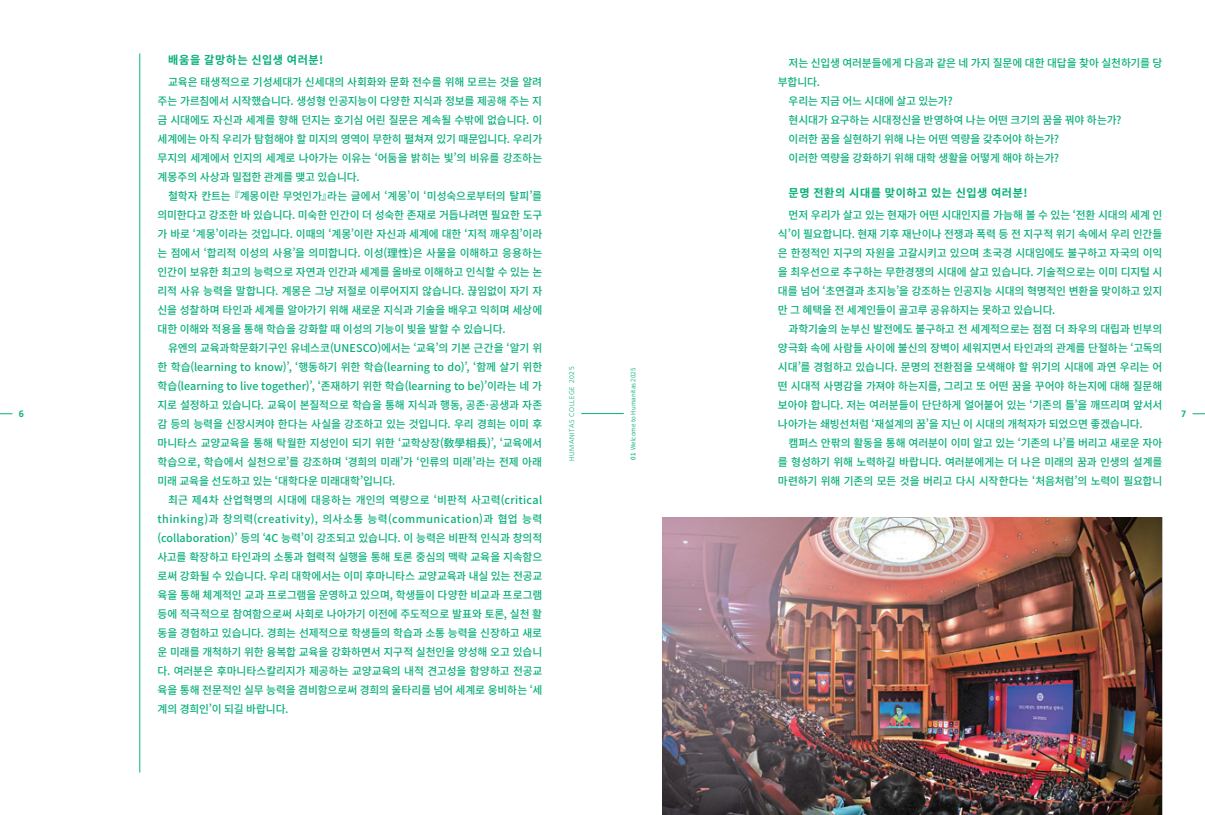
<style>
.page{position:relative;width:1205px;height:815px;background:#fff}
.page>*{position:absolute;margin:0;border:0;box-sizing:border-box;transform-origin:0 0}
.t1{font:700 11.25px "Source Han Sans K";letter-spacing:.05em;color:#09af7c}
.t2{font:500 10.88px/19px "Source Han Sans K";letter-spacing:-.01em;color:#09af7c;text-align:justify}
.t3{font:700 9.25px "Frutiger LT Std";color:#09af7c}
.t4{font:300 6.88px "Frutiger LT Std";letter-spacing:.075em;color:#09af7c}
.t5{font:6.25px "Source Han Sans K";letter-spacing:.015em;color:#09af7c}
.s1{font-weight:500}
</style>
<div class="page">
<svg style="left:1192px;top:414px;width:13px;height:1px"></svg>
<hr style="left:581px;top:413px;width:43px;height:1px;background:#09af7c">
<svg style="left:0;top:414px;width:12px;height:1px"></svg>
<hr style="left:140px;top:54px;width:1px;height:718px;background:#09af7c">
<img style="left:662px;top:517px;width:499px;height:298px">
<p class="t1" style="left:168px;top:53px;width:157px">배움을 갈망하는 신입생 여러분!</p>
<p class="t2" style="left:157px;top:73px;width:386px;text-indent:11px">교육은 태생적으로 기성세대가 신세대의 사회화와 문화 전수를 위해 모르는 것을 알려 주는 가르침에서 시작했습니다. 생성형 인공지능이 다양한 지식과 정보를 제공해 주는 지 금 시대에도 자신과 세계를 향해 던지는 호기심 어린 질문은 계속될 수밖에 없습니다. 이 세계에는 아직 우리가 탐험해야 할 미지의 영역이 무한히 펼쳐져 있기 때문입니다. 우리가 무지의 세계에서 인지의 세계로 나아가는 이유는 ‘어둠을 밝히는 빛’의 비유를 강조하는 계몽주의 사상과 밀접한 관계를 맺고 있습니다.</p>
<p class="t2" style="left:157px;top:187px;width:386px;text-indent:11px">철학자 칸트는 『계몽이란 무엇인가』라는 글에서 ‘계몽’이 ‘미성숙으로부터의 탈피’를 의미한다고 강조한 바 있습니다. 미숙한 인간이 더 성숙한 존재로 거듭나려면 필요한 도구 가 바로 ‘계몽’이라는 것입니다. 이때의 ‘계몽’이란 자신과 세계에 대한 ‘지적 깨우침’이라 는 점에서 ‘합리적 이성의 사용’을 의미합니다. 이성(理性)은 사물을 이해하고 응용하는 인간이 보유한 최고의 능력으로 자연과 인간과 세계를 올바로 이해하고 인식할 수 있는 논 리적 사유 능력을 말합니다. 계몽은 그냥 저절로 이루어지지 않습니다. 끊임없이 자기 자 신을 성찰하며 타인과 세계를 알아가기 위해 새로운 지식과 기술을 배우고 익히며 세상에 대한 이해와 적용을 통해 학습을 강화할 때 이성의 기능이 빛을 발할 수 있습니다.</p>
<p class="t2" style="left:157px;top:339px;width:386px;text-indent:11px">유엔의 교육과학문화기구인 유네스코(UNESCO)에서는 ‘교육’의 기본 근간을 ‘알기 위 한 학습(learning to know)’, ‘행동하기 위한 학습(learning to do)’, ‘함께 살기 위한 학습(learning to live together)’, ‘존재하기 위한 학습(learning to be)’이라는 네 가 지로 설정하고 있습니다. 교육이 본질적으로 학습을 통해 지식과 행동, 공존·공생과 자존 감 등의 능력을 신장시켜야 한다는 사실을 강조하고 있는 것입니다. 우리 경희는 이미 후 마니타스 교양교육을 통해 탁월한 지성인이 되기 위한 ‘교학상장(敎學相長)’, ‘교육에서 학습으로, 학습에서 실천으로’를 강조하며 ‘경희의 미래’가 ‘인류의 미래’라는 전제 아래 미래 교육을 선도하고 있는 ‘대학다운 미래대학’입니다.</p>
<p class="t2" style="left:157px;top:491px;width:386px;text-indent:11px">최근 제4차 산업혁명의 시대에 대응하는 개인의 역량으로 ‘비판적 사고력(critical thinking)과 창의력(creativity), 의사소통 능력(communication)과 협업 능력 (collaboration)’ 등의 ‘4C 능력’이 강조되고 있습니다. 이 능력은 비판적 인식과 창의적 사고를 확장하고 타인과의 소통과 협력적 실행을 통해 토론 중심의 맥락 교육을 지속함으 로써 강화될 수 있습니다. 우리 대학에서는 이미 후마니타스 교양교육과 내실 있는 전공교 육을 통해 체계적인 교과 프로그램을 운영하고 있으며, 학생들이 다양한 비교과 프로그램 등에 적극적으로 참여함으로써 사회로 나아가기 이전에 주도적으로 발표와 토론, 실천 활 동을 경험하고 있습니다. 경희는 선제적으로 학생들의 학습과 소통 능력을 신장하고 새로 운 미래를 개척하기 위한 융복합 교육을 강화하면서 지구적 실천인을 양성해 오고 있습니 다. 여러분은 후마니타스칼리지가 제공하는 교양교육의 내적 견고성을 함양하고 전공교 육을 통해 전문적인 실무 능력을 겸비함으로써 경희의 울타리를 넘어 세계로 웅비하는 ‘세 계의 경희인’이 되길 바랍니다.</p>
<p class="t2" style="left:788px;top:54px;width:375px">저는 신입생 여러분들에게 다음과 같은 네 가지 질문에 대한 대답을 찾아 실천하기를 당</p>
<p class="t2" style="left:778px;top:73px;width:44px">부합니다.</p>
<p class="t2" style="left:788px;top:92px;width:166px">우리는 지금 어느 시대에 살고 있는가?</p>
<p class="t2" style="left:788px;top:111px;width:334px">현시대가 요구하는 시대정신을 반영하여 나는 어떤 크기의 꿈을 꿔야 하는가?</p>
<p class="t2" style="left:788px;top:130px;width:272px">이러한 꿈을 실현하기 위해 나는 어떤 역량을 갖추어야 하는가?</p>
<p class="t2" style="left:788px;top:149px;width:272px">이러한 역량을 강화하기 위해 대학 생활을 어떻게 해야 하는가?</p>
<p class="t1" style="left:788px;top:186px;width:240px">문명 전환의 시대를 맞이하고 있는 신입생 여러분!</p>
<p class="t2" style="left:778px;top:206px;width:386px;text-indent:11px">먼저 우리가 살고 있는 현재가 어떤 시대인지를 가늠해 볼 수 있는 ‘전환 시대의 세계 인 식’이 필요합니다. 현재 기후 재난이나 전쟁과 폭력 등 전 지구적 위기 속에서 우리 인간들 은 한정적인 지구의 자원을 고갈시키고 있으며 초국경 시대임에도 불구하고 자국의 이익 을 최우선으로 추구하는 무한경쟁의 시대에 살고 있습니다. 기술적으로는 이미 디지털 시 대를 넘어 ‘초연결과 초지능’을 강조하는 인공지능 시대의 혁명적인 변환을 맞이하고 있지 만 그 혜택을 전 세계인들이 골고루 공유하지는 못하고 있습니다.</p>
<p class="t2" style="left:778px;top:320px;width:386px;text-indent:11px">과학기술의 눈부신 발전에도 불구하고 전 세계적으로는 점점 더 좌우의 대립과 빈부의 양극화 속에 사람들 사이에 불신의 장벽이 세워지면서 타인과의 관계를 단절하는 ‘고독의 시대’를 경험하고 있습니다. 문명의 전환점을 모색해야 할 위기의 시대에 과연 우리는 어 떤 시대적 사명감을 가져야 하는지를, 그리고 또 어떤 꿈을 꾸어야 하는지에 대해 질문해 보아야 합니다. 저는 여러분들이 단단하게 얼어붙어 있는 ‘기존의 틀’을 깨뜨리며 앞서서 나아가는 쇄빙선처럼 ‘재설계의 꿈’을 지닌 이 시대의 개척자가 되었으면 좋겠습니다.</p>
<p class="t2" style="left:778px;top:434px;width:386px;text-indent:11px">캠퍼스 안팎의 활동을 통해 여러분이 이미 알고 있는 ‘기존의 나’를 버리고 새로운 자아 를 형성하기 위해 노력하길 바랍니다. 여러분에게는 더 나은 미래의 꿈과 인생의 설계를 마련하기 위해 기존의 모든 것을 버리고 다시 시작한다는 ‘처음처럼’의 노력이 필요합니</p>
<p class="t4" style="left:568px;top:461px;width:96px;rotate:-90deg">HUMANITAS COLLEGE 2025</p>
<p class="t5" style="left:629px;top:460px;width:94px;rotate:-90deg"><span class="s1">01</span> Welcome to Humanitas 2025</p>
<p class="t3" style="left:19px;top:409px;width:7px">6</p>
<p class="t3" style="left:1181px;top:409px;width:7px">7</p>
</div>
